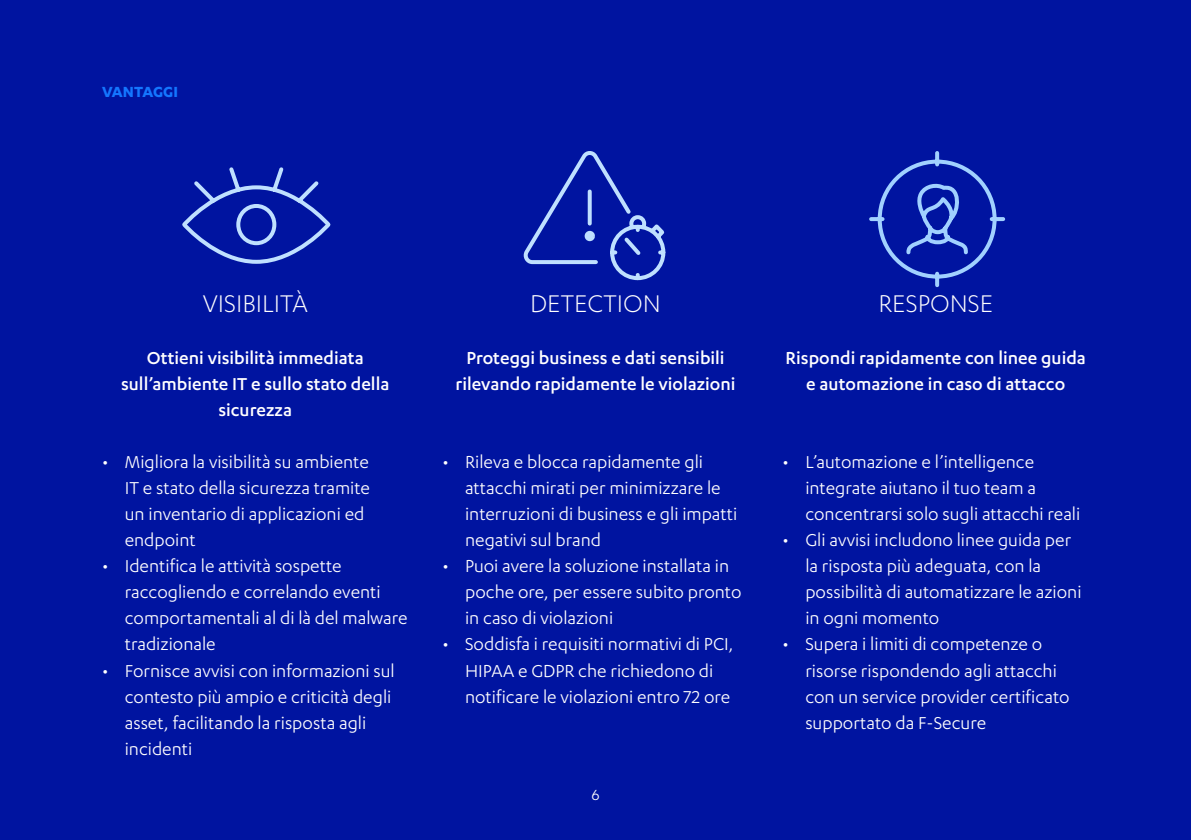
<style>
.page{position:relative;width:1191px;height:840px;background:#fff}
.page>*{position:absolute;margin:0;border:0;box-sizing:border-box;transform-origin:0 0}
.Body_Text_10_pt{font:300 28px "F Secure Sans";color:#fff}
.t1{font:20px/26px "F Secure Sans";color:#fff}
.Body_Text_10_pt-2{font:500 20px/26px "F Secure Sans";color:#fff;text-align:center}
.Info_Text_Headline{font:700 17px "F Secure Sans";letter-spacing:.01em;color:#1476ff}
.t2{font:17px "F Secure Sans";color:#fff}
</style>
<div class="page">
<div style="left:0;top:0;width:1191px;height:839px;background:#0014a0"></div>
<svg style="left:182px;top:167px;width:149px;height:97px"></svg>
<svg style="left:523px;top:151px;width:143px;height:130px"></svg>
<svg style="left:869px;top:151px;width:137px;height:136px"></svg>
<p class="Info_Text_Headline" style="left:102px;top:82px;width:77px">VANTAGGI</p>
<p class="Body_Text_10_pt" style="left:203px;top:288px;width:107px">VISIBILITÀ</p>
<p class="Body_Text_10_pt-2" style="left:121px;top:344px;width:270px">Ottieni visibilità immediata sull’ambiente IT e sullo stato della sicurezza</p>
<p class="t1" style="left:125px;top:448px;width:247px;text-indent:-23px">• Migliora la visibilità su ambiente<br>IT e stato della sicurezza tramite un inventario di applicazioni ed endpoint</p>
<p class="t1" style="left:125px;top:552px;width:284px;text-indent:-23px">• Identifica le attività sospette raccogliendo e correlando eventi comportamentali al di là del malware tradizionale</p>
<p class="t1" style="left:125px;top:656px;width:271px;text-indent:-23px">• Fornisce avvisi con informazioni sul contesto più ampio e criticità degli asset, facilitando la risposta agli incidenti</p>
<p class="Body_Text_10_pt" style="left:530px;top:288px;width:132px">DETECTION</p>
<p class="Body_Text_10_pt-2" style="left:455px;top:344px;width:281px">Proteggi business e dati sensibili rilevando rapidamente le violazioni</p>
<p class="t1" style="left:465px;top:448px;width:274px;text-indent:-23px">• Rileva e blocca rapidamente gli attacchi mirati per minimizzare le interruzioni di business e gli impatti negativi sul brand</p>
<p class="t1" style="left:465px;top:552px;width:278px;text-indent:-23px">• Puoi avere la soluzione installata in poche ore, per essere subito pronto in caso di violazioni</p>
<p class="t1" style="left:465px;top:630px;width:270px;text-indent:-23px">• Soddisfa i requisiti normativi di PCI,<br>HIPAA e GDPR che richiedono di notificare le violazioni entro 72 ore</p>
<p class="t2" style="left:591px;top:785px;width:10px">6</p>
<p class="Body_Text_10_pt" style="left:878px;top:288px;width:116px">RESPONSE</p>
<p class="Body_Text_10_pt-2" style="left:785px;top:344px;width:302px">Rispondi rapidamente con linee guida e automazione in caso di attacco</p>
<p class="t1" style="left:805px;top:448px;width:276px;text-indent:-23px">• L’automazione e l’intelligence integrate aiutano il tuo team a concentrarsi solo sugli attacchi reali</p>
<p class="t1" style="left:805px;top:526px;width:278px;text-indent:-23px">• Gli avvisi includono linee guida per la risposta più adeguata, con la possibilità di automatizzare le azioni in ogni momento</p>
<p class="t1" style="left:805px;top:630px;width:266px;text-indent:-23px">• Supera i limiti di competenze o risorse rispondendo agli attacchi con un service provider certificato supportato da F-Secure</p>
</div>
